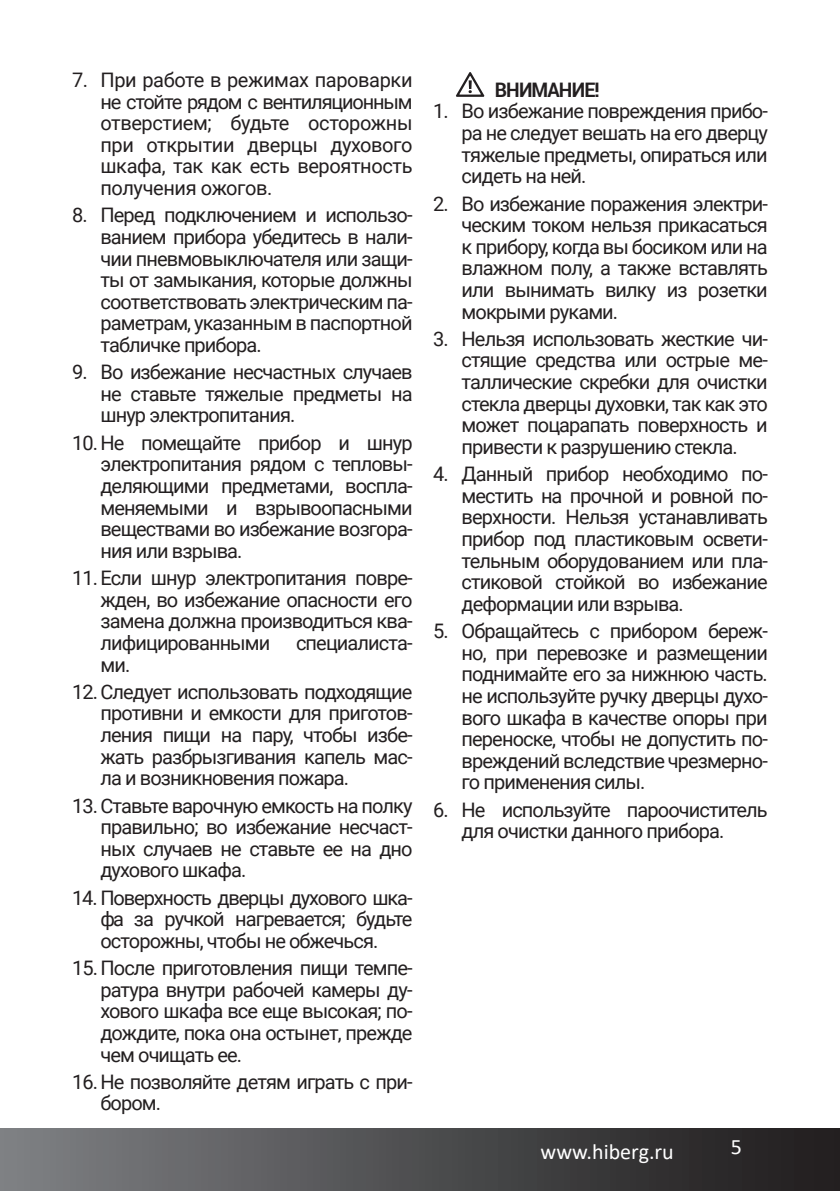
<style>
.page{position:relative;width:840px;height:1191px;background:#fff}
.page>*{position:absolute;margin:0;border:0;box-sizing:border-box;transform-origin:0 0}
.t1{font:22px "Calibri";color:#fff}
.t2{font:20px/21.6px "Roboto";letter-spacing:-.045em;color:#231f20;text-align:justify}
.t3{font:700 20px "Roboto";letter-spacing:-.045em;color:#231f20;scale:.96 1}
</style>
<div class="page">
<div style="left:0;top:1128px;width:839px;height:63px;background:linear-gradient(to right,#7e8184,#1e1b1c)"></div>
<svg style="left:456px;top:72px;width:28px;height:25px"></svg>
<p class="t2" style="left:100px;top:68px;width:313px;text-indent:-28px">7. При работе в режимах пароварки не стойте рядом с вентиляционным отверстием; будьте осторожны при открытии дверцы духового шкафа, так как есть вероятность получения ожогов.</p>
<p class="t2" style="left:100px;top:204px;width:313px;text-indent:-28px">8. Перед подключением и использо&shy;ванием прибора убедитесь в нали&shy;чии пневмовыключателя или защи&shy;ты от замыкания, которые должны соответствовать электрическим па&shy;раметрам, указанным в паспортной табличке прибора.</p>
<p class="t2" style="left:100px;top:360px;width:313px;text-indent:-28px">9. Во избежание несчастных случаев не ставьте тяжелые предметы на шнур электропитания.</p>
<p class="t2" style="left:100px;top:431px;width:313px;text-indent:-28px">10. Не помещайте прибор и шнур электропитания рядом с тепловы&shy;деляющими предметами, воспла&shy;меняемыми и взрывоопасными веществами во избежание возгора&shy;ния или взрыва.</p>
<p class="t2" style="left:100px;top:566px;width:313px;text-indent:-28px">11. Если шнур электропитания повре&shy;жден, во избежание опасности его замена должна производиться ква&shy;лифицированными</p>
<p class="t2" style="left:296px;top:631px;width:118px">специалиста-</p>
<p class="t2" style="left:100px;top:653px;width:31px">ми.</p>
<p class="t2" style="left:100px;top:680px;width:313px;text-indent:-28px">12. Следует использовать подходящие противни и емкости для приготов&shy;ления пищи на пару, чтобы избе&shy;жать разбрызгивания капель мас&shy;ла и возникновения пожара.</p>
<p class="t2" style="left:100px;top:794px;width:313px;text-indent:-28px">13. Ставьте варочную емкость на полку правильно; во избежание несчаст&shy;ных случаев не ставьте ее на дно духового шкафа.</p>
<p class="t2" style="left:100px;top:886px;width:313px;text-indent:-28px">14. Поверхность дверцы духового шка&shy;фа за ручкой нагревается; будьте осторожны, чтобы не обжечься.</p>
<p class="t2" style="left:100px;top:956px;width:313px;text-indent:-28px">15. После приготовления пищи темпе&shy;ратура внутри рабочей камеры ду&shy;хового шкафа все еще высокая; по&shy;дождите, пока она остынет, прежде чем очищать ее.</p>
<p class="t2" style="left:100px;top:1070px;width:313px;text-indent:-28px">16. Не позволяйте детям играть с при&shy;бором.</p>
<p class="t3" style="left:494px;top:78px;width:111px">ВНИМАНИЕ!</p>
<p class="t2" style="left:461px;top:100px;width:307px;text-indent:-28px">1. Во избежание повреждения прибо&shy;ра не следует вешать на его дверцу тяжелые предметы, опираться или сидеть на ней.</p>
<p class="t2" style="left:461px;top:192px;width:307px;text-indent:-28px">2. Во избежание поражения электри&shy;ческим током нельзя прикасаться к прибору, когда вы босиком или на влажном полу, а также вставлять или вынимать вилку из розетки мокрыми руками.</p>
<p class="t2" style="left:461px;top:327px;width:307px;text-indent:-28px">3. Нельзя использовать жесткие чи&shy;стящие средства или острые ме&shy;таллические скребки для очистки стекла дверцы духовки, так как это может поцарапать поверхность и привести к разрушению стекла.</p>
<p class="t2" style="left:461px;top:462px;width:307px;text-indent:-28px">4. Данный прибор необходимо по&shy;местить на прочной и ровной по&shy;верхности. Нельзя устанавливать прибор под пластиковым освети&shy;тельным оборудованием или пла&shy;стиковой стойкой во избежание деформации или взрыва.</p>
<p class="t2" style="left:461px;top:619px;width:307px;text-indent:-28px">5. Обращайтесь с прибором береж&shy;но, при перевозке и размещении поднимайте его за нижнюю часть. не используйте ручку дверцы духо&shy;вого шкафа в качестве опоры при переноске, чтобы не допустить по&shy;вреждений вследствие чрезмерно&shy;го применения силы.</p>
<p class="t2" style="left:461px;top:798px;width:307px;text-indent:-28px">6. Не используйте пароочиститель для очистки данного прибора.</p>
<p class="t1" style="left:540px;top:1136px;width:135px">www.hiberg.ru</p>
<p class="t1" style="left:730px;top:1131px;width:13px">5</p>
</div>
